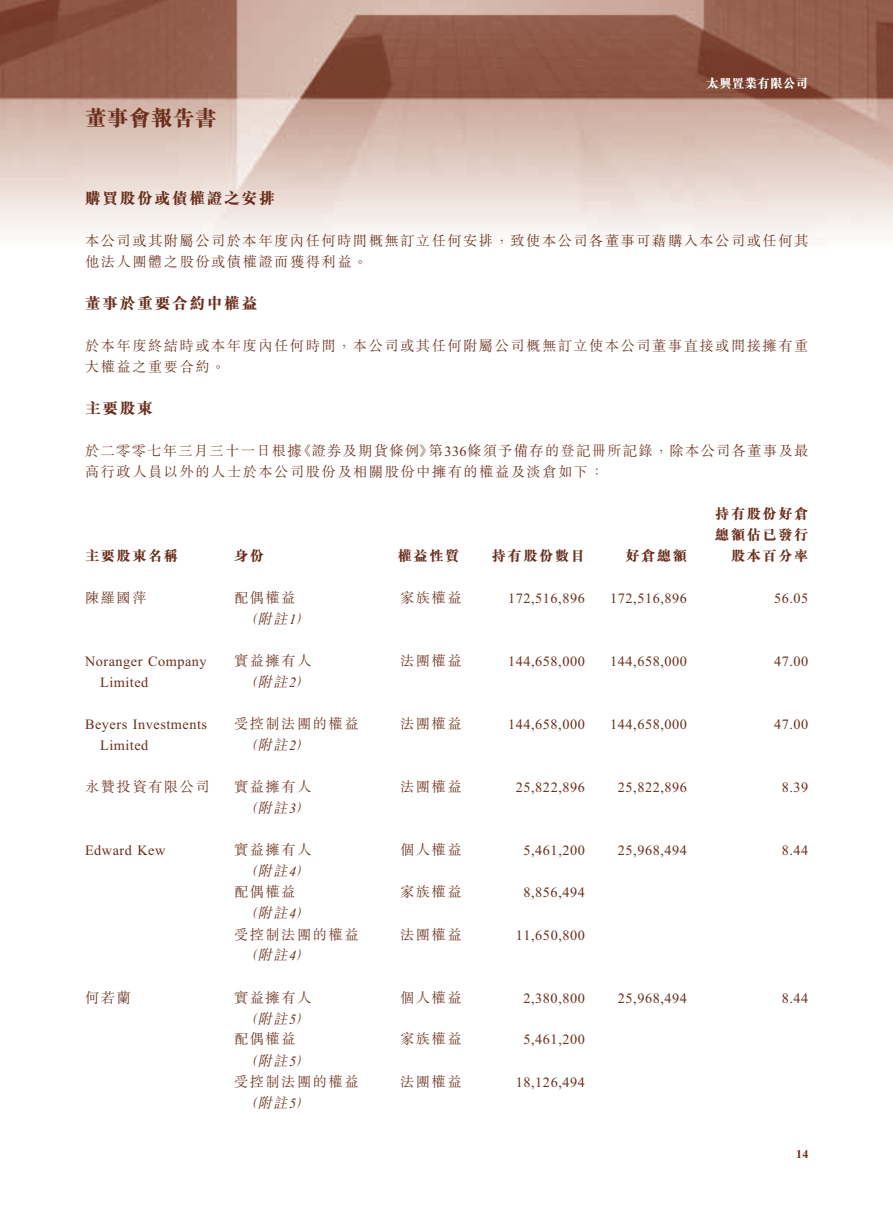
<style>
.page{position:relative;width:893px;height:1211px;background:#fff}
.page>*{position:absolute;margin:0;border:0;box-sizing:border-box;transform-origin:0 0}
.t1{font:800 21.75px "M Sung";letter-spacing:.01em;color:#6b2e1c}
.t2{font:800 15.75px "M Sung";letter-spacing:.105em;color:#6b2e1c}
.t3{font:300 14.25px/21px "M Sung";letter-spacing:.105em;color:#6b2e1c}
.t4{font:14.25px "Times";letter-spacing:.04em;color:#6b2e1c}
.t5{font:italic 300 14.25px/21px "M Sung";letter-spacing:.11em;color:#6b2e1c}
.t6{font:800 14.25px/21px "M Sung";letter-spacing:.105em;color:#6b2e1c}
.t7{font:800 12.75px "M Sung";color:#fff}
.t8{font:700 12px "Times";color:#6b2e1c}
.s1{font-family:"Times";font-weight:400}
.s2{font-style:normal}
.s3{font-style:italic}
.s4{font-family:"Times";font-weight:400;font-style:italic}
</style>
<div class="page">
<img style="left:0;top:0;width:892px;height:239px">
<h1 class="t1" style="left:85px;top:109px;width:133px">董事會報告書</h1>
<p class="t7" style="left:706px;top:78px;width:103px">太興置業有限公司</p>
<p class="t2" style="left:85px;top:192px;width:191px">購買股份或債權證之安排</p>
<p class="t3" style="left:85px;top:232px;width:724px">本公司或其附屬公司於本年度內任何時間概無訂立任何安排，致使本公司各董事可藉購入本公司或任何其他法人團體之股份或債權證而獲得利益。</p>
<p class="t2" style="left:85px;top:297px;width:174px">董事於重要合約中權益</p>
<p class="t3" style="left:85px;top:337px;width:724px">於本年度終結時或本年度內任何時間，本公司或其任何附屬公司概無訂立使本公司董事直接或間接擁有重大權益之重要合約。</p>
<p class="t2" style="left:85px;top:402px;width:69px">主要股東</p>
<p class="t3" style="left:85px;top:442px;width:724px">於二零零七年三月三十一日根據《證券及期貨條例》第<span class="s1">336</span>條須予備存的登記冊所記錄，除本公司各董事及最高行政人員以外的人士於本公司股份及相關股份中擁有的權益及淡倉如下：</p>
<p class="t6" style="left:715px;top:505px;width:95px">持有股份好倉總額佔已發行</p>
<p class="t6" style="left:85px;top:547px;width:95px">主要股東名稱</p>
<p class="t6" style="left:234px;top:547px;width:32px">身份</p>
<p class="t6" style="left:398px;top:547px;width:63px">權益性質</p>
<p class="t6" style="left:492px;top:547px;width:95px">持有股份數目</p>
<p class="t6" style="left:625px;top:547px;width:63px">好倉總額</p>
<p class="t6" style="left:731px;top:547px;width:79px">股本百分率</p>
<p class="t3" style="left:85px;top:589px;width:63px">陳羅國萍</p>
<p class="t3" style="left:234px;top:589px;width:63px">配偶權益</p>
<p class="t3" style="left:400px;top:589px;width:63px">家族權益</p>
<p class="t4" style="left:508px;top:593px;width:78px">172,516,896</p>
<p class="t4" style="left:610px;top:593px;width:78px">172,516,896</p>
<p class="t4" style="left:774px;top:593px;width:36px">56.05</p>
<p class="t5" style="left:243px;top:610px;width:71px">（附註<span class="s1">1</span>）</p>
<p class="t4" style="left:85px;top:656px;width:123px">Noranger Company</p>
<p class="t3" style="left:234px;top:652px;width:79px">實益擁有人</p>
<p class="t3" style="left:400px;top:652px;width:63px">法團權益</p>
<p class="t4" style="left:508px;top:656px;width:78px">144,658,000</p>
<p class="t4" style="left:610px;top:656px;width:78px">144,658,000</p>
<p class="t4" style="left:774px;top:656px;width:36px">47.00</p>
<p class="t4" style="left:100px;top:677px;width:50px">Limited</p>
<p class="t5" style="left:243px;top:673px;width:71px">（附註<span class="s1">2</span>）</p>
<p class="t4" style="left:85px;top:719px;width:123px">Beyers Investments</p>
<p class="t3" style="left:234px;top:715px;width:126px">受控制法團的權益</p>
<p class="t3" style="left:400px;top:715px;width:63px">法團權益</p>
<p class="t4" style="left:508px;top:719px;width:78px">144,658,000</p>
<p class="t4" style="left:610px;top:719px;width:78px">144,658,000</p>
<p class="t4" style="left:774px;top:719px;width:36px">47.00</p>
<p class="t4" style="left:100px;top:740px;width:50px">Limited</p>
<p class="t5" style="left:243px;top:736px;width:71px">（附註<span class="s1">2</span>）</p>
<p class="t3" style="left:85px;top:778px;width:126px">永贊投資有限公司</p>
<p class="t3" style="left:234px;top:778px;width:79px">實益擁有人</p>
<p class="t3" style="left:400px;top:778px;width:63px">法團權益</p>
<p class="t4" style="left:516px;top:782px;width:71px">25,822,896</p>
<p class="t4" style="left:618px;top:782px;width:71px">25,822,896</p>
<p class="t4" style="left:781px;top:782px;width:28px">8.39</p>
<p class="t5" style="left:243px;top:799px;width:71px">（附註<span class="s1">3</span>）</p>
<p class="t4" style="left:85px;top:845px;width:82px">Edward Kew</p>
<p class="t3" style="left:234px;top:841px;width:79px">實益擁有人</p>
<p class="t3" style="left:400px;top:841px;width:63px">個人權益</p>
<p class="t4" style="left:523px;top:845px;width:63px">5,461,200</p>
<p class="t4" style="left:618px;top:845px;width:71px">25,968,494</p>
<p class="t4" style="left:781px;top:845px;width:28px">8.44</p>
<p class="t5" style="left:234px;top:862px;width:80px;text-indent:9px">（附註<span class="s1">4</span>）<span class="s2">配偶權益</span></p>
<p class="t3" style="left:400px;top:883px;width:63px">家族權益</p>
<p class="t4" style="left:523px;top:887px;width:63px">8,856,494</p>
<p class="t3" style="left:234px;top:904px;width:126px;text-indent:9px"><span class="s3">（附註</span><span class="s4">4</span><span class="s3">）<br></span>受控制法團的權益</p>
<p class="t5" style="left:243px;top:946px;width:71px">（附註<span class="s1">4</span>）</p>
<p class="t3" style="left:400px;top:925px;width:63px">法團權益</p>
<p class="t4" style="left:516px;top:929px;width:71px">11,650,800</p>
<p class="t3" style="left:85px;top:988px;width:47px">何若蘭</p>
<p class="t3" style="left:234px;top:988px;width:79px">實益擁有人</p>
<p class="t3" style="left:400px;top:988px;width:63px">個人權益</p>
<p class="t4" style="left:523px;top:992px;width:63px">2,380,800</p>
<p class="t4" style="left:618px;top:992px;width:71px">25,968,494</p>
<p class="t4" style="left:781px;top:992px;width:28px">8.44</p>
<p class="t5" style="left:234px;top:1009px;width:80px;text-indent:9px">（附註<span class="s1">5</span>）<span class="s2">配偶權益</span></p>
<p class="t3" style="left:400px;top:1030px;width:63px">家族權益</p>
<p class="t4" style="left:523px;top:1034px;width:63px">5,461,200</p>
<p class="t3" style="left:234px;top:1051px;width:126px;text-indent:9px"><span class="s3">（附註</span><span class="s4">5</span><span class="s3">）<br></span>受控制法團的權益</p>
<p class="t5" style="left:243px;top:1093px;width:71px">（附註<span class="s1">5</span>）</p>
<p class="t3" style="left:400px;top:1072px;width:63px">法團權益</p>
<p class="t4" style="left:516px;top:1076px;width:71px">18,126,494</p>
<p class="t8" style="left:796px;top:1150px;width:14px">14</p>
</div>
